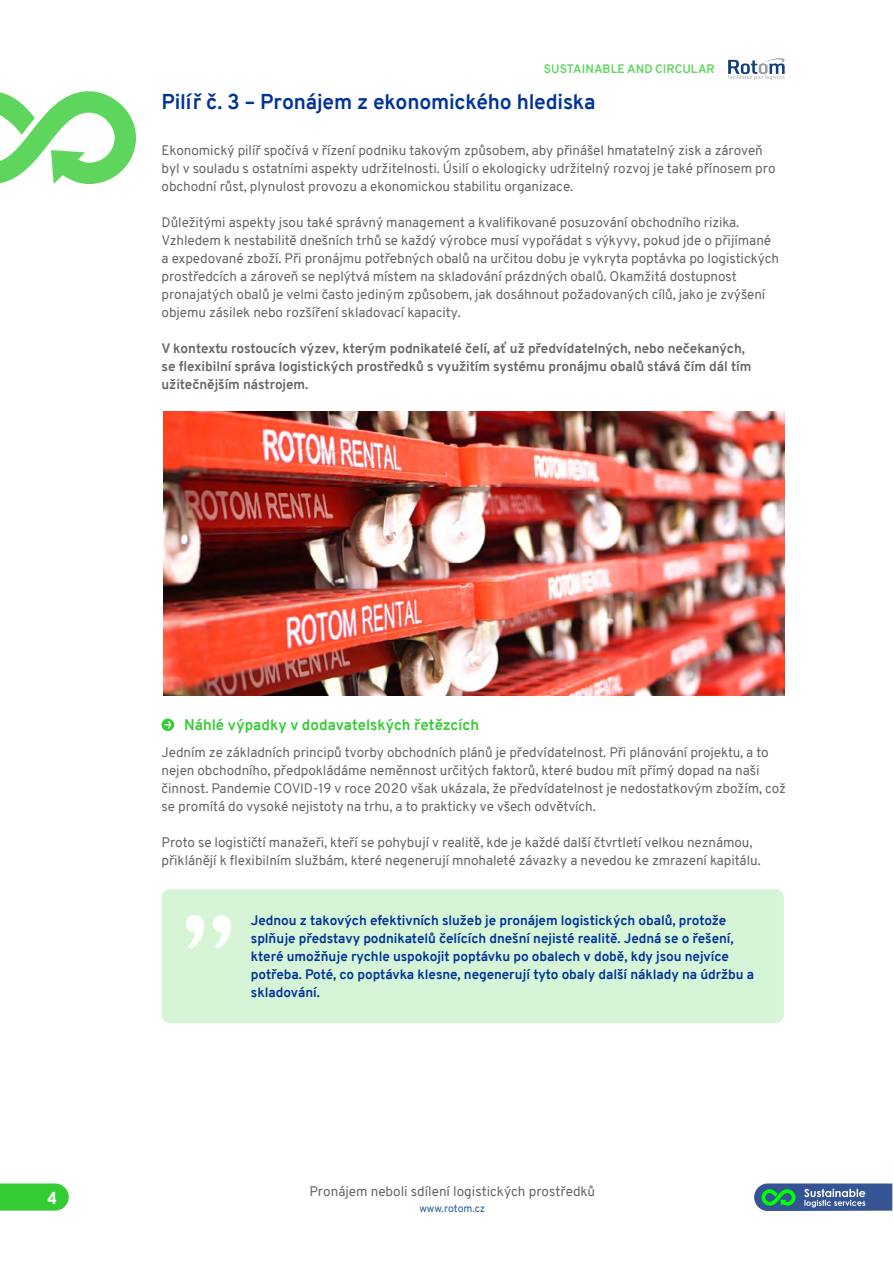
<style>
.page{position:relative;width:893px;height:1263px;background:#fff}
.page>*{position:absolute;margin:0;border:0;box-sizing:border-box;transform-origin:0 0}
.t1{font:700 21px "Overpass";letter-spacing:-.01em;color:#039}
.t2{font:700 16.5px "Century Gothic";color:#fff}
.t3{font:700 15px "Overpass";color:#3c3}
.t4{font:13.5px/18px "Overpass";letter-spacing:-.005em;color:#666}
.t5{font:700 13.5px/18px "Overpass";letter-spacing:-.005em;color:#039}
.t6{font:700 13.5px/18px "Overpass";letter-spacing:-.005em;color:#666}
.t7{font:700 12px "Overpass";color:#5dd75d}
.t8{font:10.5px "Overpass";color:#275b9b}
</style>
<div class="page">
<img style="left:164px;top:411px;width:621px;height:285px">
<svg style="left:0;top:91px;width:136px;height:93px"></svg>
<svg style="left:0;top:1183px;width:69px;height:27px;background:#3fcf3f"></svg>
<svg style="left:754px;top:1183px;width:138px;height:28px;background:#4b7897"></svg>
<svg style="left:728px;top:58px;width:57px;height:22px"></svg>
<svg style="left:162px;top:718px;width:12px;height:13px"></svg>
<svg style="left:164px;top:721px;width:7px;height:7px"></svg>
<div style="left:162px;top:889px;width:622px;height:134px;background:#d6f5d6;border-radius:9px"></div>
<svg style="left:186px;top:915px;width:45px;height:34px"></svg>
<p class="t7" style="left:544px;top:61px;width:172px">SUSTAINABLE AND CIRCULAR</p>
<h1 class="t1" style="left:162px;top:87px;width:436px">Pilíř č. 3 – Pronájem z ekonomického hlediska</h1>
<p class="t4" style="left:162px;top:141px;width:615px">Ekonomický pilíř spočívá v řízení podniku takovým způsobem, aby přinášel hmatatelný zisk a zároveň byl v souladu s ostatními aspekty udržitelnosti. Úsilí o ekologicky udržitelný rozvoj je také přínosem pro obchodní růst, plynulost provozu a ekonomickou stabilitu organizace.</p>
<p class="t4" style="left:162px;top:213px;width:619px">Důležitými aspekty jsou také správný management a kvalifikované posuzování obchodního rizika.<br>Vzhledem k nestabilitě dnešních trhů se každý výrobce musí vypořádat s výkyvy, pokud jde o přijímané a expedované zboží. Při pronájmu potřebných obalů na určitou dobu je vykryta poptávka po logistických prostředcích a zároveň se neplýtvá místem na skladování prázdných obalů. Okamžitá dostupnost pronajatých obalů je velmi často jediným způsobem, jak dosáhnout požadovaných cílů, jako je zvýšení objemu zásilek nebo rozšíření skladovací kapacity.</p>
<p class="t6" style="left:162px;top:339px;width:591px">V kontextu rostoucích výzev, kterým podnikatelé čelí, ať už předvídatelných, nebo nečekaných, se flexibilní správa logistických prostředků s využitím systému pronájmu obalů stává čím dál tím užitečnějším nástrojem.</p>
<p class="t2" style="left:48px;top:1185px;width:11px">4</p>
<p class="t3" style="left:184px;top:714px;width:297px">Náhlé výpadky v dodavatelských řetězcích</p>
<p class="t4" style="left:162px;top:743px;width:626px">Jedním ze základních principů tvorby obchodních plánů je předvídatelnost. Při plánování projektu, a to nejen obchodního, předpokládáme neměnnost určitých faktorů, které budou mít přímý dopad na naši činnost. Pandemie COVID-19 v roce 2020 však ukázala, že předvídatelnost je nedostatkovým zbožím, což se promítá do vysoké nejistoty na trhu, a to prakticky ve všech odvětvích.</p>
<p class="t4" style="left:162px;top:833px;width:601px">Proto se logističtí manažeři, kteří se pohybují v realitě, kde je každé další čtvrtletí velkou neznámou, přiklánějí k flexibilním službám, které negenerují mnohaleté závazky a nevedou ke zmrazení kapitálu.</p>
<p class="t5" style="left:251px;top:911px;width:505px">Jednou z takových efektivních služeb je pronájem logistických obalů, protože splňuje představy podnikatelů čelících dnešní nejisté realitě. Jedná se o řešení, které umožňuje rychle uspokojit poptávku po obalech v době, kdy jsou nejvíce potřeba. Poté, co poptávka klesne, negenerují tyto obaly další náklady na údržbu a skladování.</p>
<p class="t4" style="left:309px;top:1182px;width:287px">Pronájem neboli sdílení logistických prostředků</p>
<p class="t8" style="left:419px;top:1200px;width:67px">www.rotom.cz</p>
</div>
